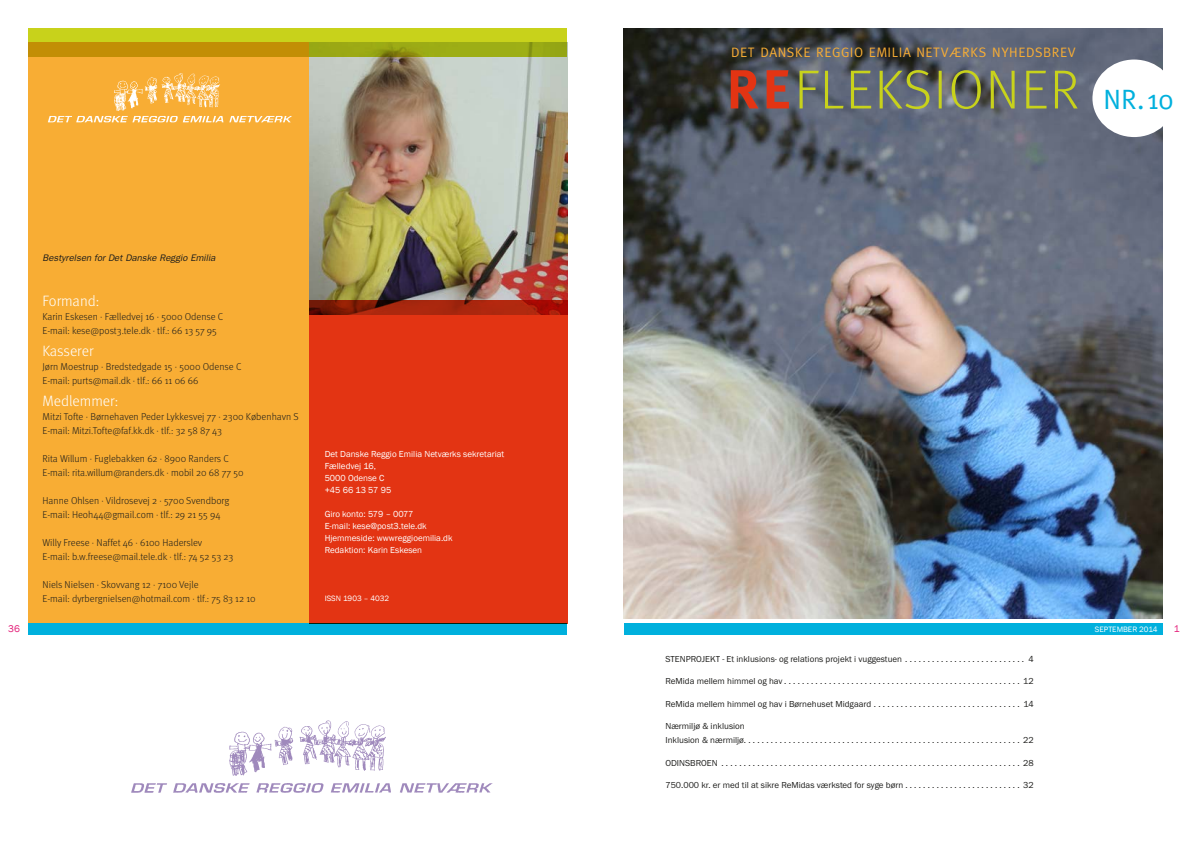
<style>
.page{position:relative;width:1191px;height:842px;background:#fff}
.page>*{position:absolute;margin:0;border:0;box-sizing:border-box;transform-origin:0 0}
.t1{font:28px "Meta Normal";color:#00b0dd}
.t2{font:300 15px "Meta";color:#fff}
.t3{font:13.7px "Meta Normal";letter-spacing:.04em;color:#f8ad34}
.t4{font:300 10px/14px "Meta";color:#1d1d1b}
.t5{font:10px "Franklin Gothic";color:#e31a76}
.t6{font:italic 9.5px "Franklin Gothic";color:#1d1d1b}
.t7{font:9px/14px "Franklin Got ITC";color:#1d1d1b}
.t8{font:9px/12px "Franklin Gothic";color:#fff}
.t9{font:8px "Franklin Gothic";color:#fff}
</style>
<div class="page">
<div style="left:28px;top:43px;width:281px;height:583px;background:#f8ad34"></div>
<div style="left:624px;top:624px;width:538px;height:11px;background:#00b0dd"></div>
<img style="left:624px;top:28px;width:538px;height:590px">
<svg style="left:799px;top:70px;width:278px;height:39px;background:#777e60"></svg>
<svg style="left:730px;top:70px;width:59px;height:38px;background:#a04539"></svg>
<div style="left:1092px;top:60px;width:83px;height:77px;background:#fff;border-radius:50%"></div>
<div style="left:28px;top:624px;width:539px;height:11px;background:#00b0dd"></div>
<img style="left:131px;top:720px;width:362px;height:73px">
<img style="left:309px;top:57px;width:258px;height:243px">
<div style="left:309px;top:300px;width:258px;height:324px;background:#e33413"></div>
<svg style="left:28px;top:28px;width:539px;height:29px;background:#bab513"></svg>
<img style="left:48px;top:73px;width:244px;height:50px">
<p class="t6" style="left:43px;top:252px;width:174px">Bestyrelsen for Det Danske Reggio Emilia</p>
<h2 class="t2" style="left:43px;top:292px;width:58px">Formand:</h2>
<p class="t4" style="left:43px;top:309px;width:182px">Karin Eskesen · Fælledvej 16 · 5000 Odense C<br>E-mail: kese@post3.tele.dk · tlf.: 66 13 57 95</p>
<h2 class="t2" style="left:43px;top:342px;width:53px">Kasserer</h2>
<p class="t4" style="left:43px;top:359px;width:200px">Jørn Moestrup · Bredstedgade 15 · 5000 Odense C<br>E-mail: purts@mail.dk · tlf.: 66 11 06 66</p>
<h2 class="t2" style="left:43px;top:392px;width:77px">Medlemmer:</h2>
<p class="t4" style="left:43px;top:409px;width:257px">Mitzi Tofte · Børnehaven Peder Lykkesvej 77 · 2300 København S<br>E-mail: Mitzi.Tofte@faf.kk.dk · tlf.: 32 58 87 43</p>
<p class="t4" style="left:43px;top:451px;width:202px">Rita Willum · Fuglebakken 62 · 8900 Randers C<br>E-mail: rita.willum@randers.dk · mobil 20 68 77 50</p>
<p class="t4" style="left:43px;top:493px;width:188px">Hanne Ohlsen · Vildrosevej 2 · 5700 Svendborg<br>E-mail: Heoh44@gmail.com · tlf.: 29 21 55 94</p>
<p class="t4" style="left:43px;top:535px;width:192px">Willy Freese · Naffet 46 · 6100 Haderslev<br>E-mail: b.w.freese@mail.tele.dk · tlf.: 74 52 53 23</p>
<p class="t4" style="left:43px;top:577px;width:215px">Niels Nielsen · Skovvang 12 · 7100 Vejle<br>E-mail: dyrbergnielsen@hotmail.com · tlf.: 75 83 12 10</p>
<p class="t8" style="left:325px;top:448px;width:181px">Det Danske Reggio Emilia Netværks sekretariat<br>Fælledvej 16,<br>5000 Odense C<br>+45 66 13 57 95</p>
<p class="t8" style="left:325px;top:508px;width:129px">Giro konto: 579 – 0077<br>E-mail: kese@post3.tele.dk<br>Hjemmeside: wwwreggioemilia.dk<br>Redaktion: Karin Eskesen</p>
<p class="t9" style="left:325px;top:593px;width:66px">ISSN 1903 – 4032</p>
<h3 class="t3" style="left:731px;top:44px;width:346px">DET DANSKE REGGIO EMILIA NETVÆRKS NYHEDSBREV</h3>
<h1 class="t1" style="left:1103px;top:83px;width:72px">NR.10</h1>
<p class="t5" style="left:8px;top:623px;width:13px">36</p>
<p class="t5" style="left:1173px;top:623px;width:7px">1</p>
<p class="t7" style="left:665px;top:652px;width:370px">STENPROJEKT - Et inklusions- og relations projekt i vuggestuen . . . . . . . . . . . . . . . . . . . . . . . . . . . 4</p>
<p class="t7" style="left:665px;top:674px;width:370px">ReMida mellem himmel og hav . . . . . . . . . . . . . . . . . . . . . . . . . . . . . . . . . . . . . . . . . . . . . . . . . . . . . 12</p>
<p class="t7" style="left:665px;top:697px;width:370px">ReMida mellem himmel og hav i Børnehuset Midgaard . . . . . . . . . . . . . . . . . . . . . . . . . . . . . . . . . 14</p>
<p class="t7" style="left:665px;top:719px;width:370px">Nærmiljø &amp; inklusion<br>Inklusion &amp; nærmiljø . . . . . . . . . . . . . . . . . . . . . . . . . . . . . . . . . . . . . . . . . . . . . . . . . . . . . . . . . . . . . . 22</p>
<p class="t7" style="left:665px;top:756px;width:370px">ODINSBROEN . . . . . . . . . . . . . . . . . . . . . . . . . . . . . . . . . . . . . . . . . . . . . . . . . . . . . . . . . . . . . . . . . . . 28</p>
<p class="t7" style="left:665px;top:778px;width:370px">750.000 kr. er med til at sikre ReMidas værksted for syge børn . . . . . . . . . . . . . . . . . . . . . . . . . . 32</p>
<p class="t9" style="left:1095px;top:624px;width:64px">SEPTEMBER 2014</p>
</div>
